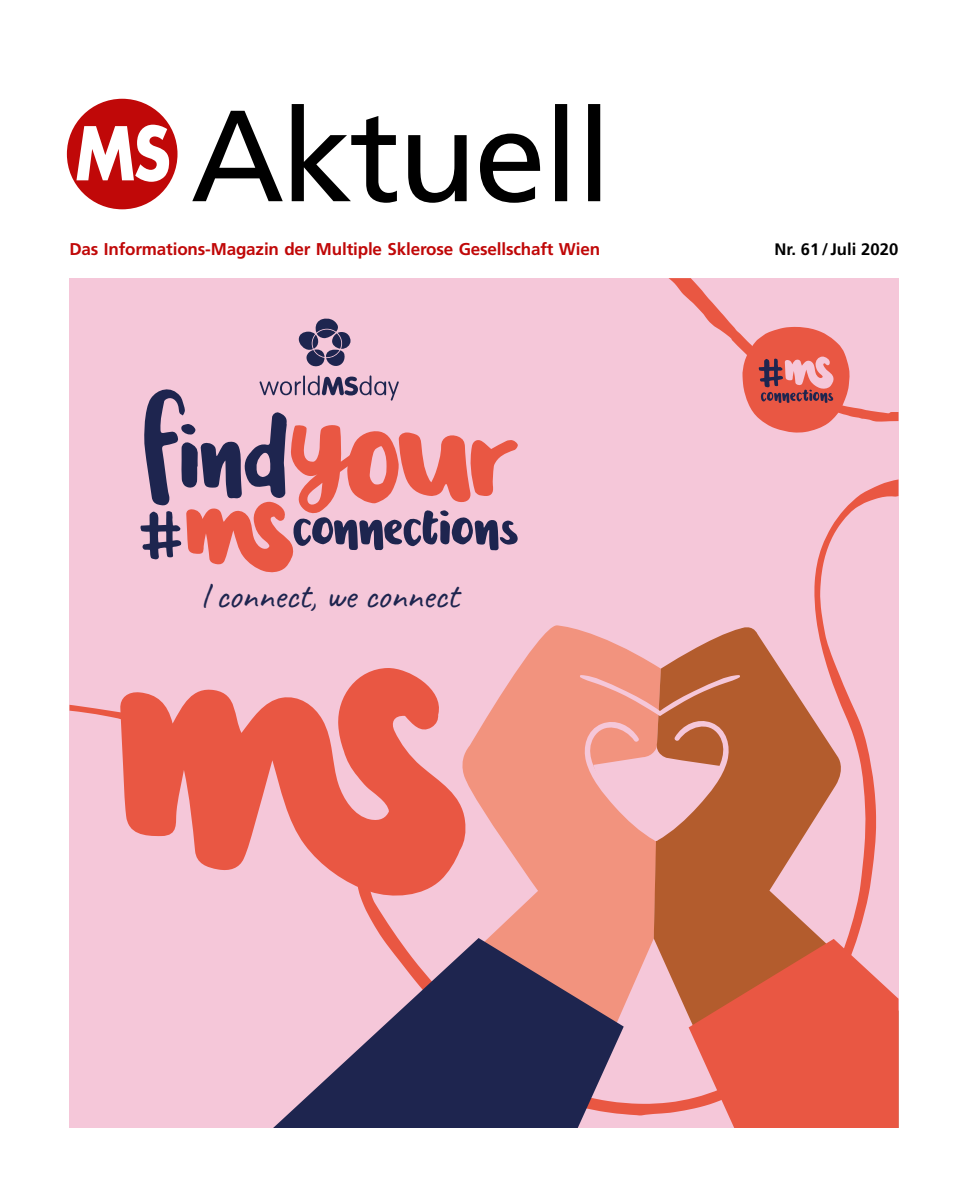
<style>
.page{position:relative;width:968px;height:1191px;background:#fff}
.page>*{position:absolute;margin:0;border:0;box-sizing:border-box;transform-origin:0 0}
.t1{font:36.93px "Caveat";letter-spacing:-.01em;color:#1e254f}
.t2{font:700 17.15px "Frutiger LT Std";letter-spacing:-.01em;color:#c00808}
.t3{font:700 16.62px "Frutiger LT Std";letter-spacing:.005em;color:#000}
</style>
<div class="page">
<svg style="left:67px;top:99px;width:110px;height:110px"></svg>
<div style="left:69px;top:278px;width:829px;height:849px;background:#f5c7d9"></div>
<svg style="left:299px;top:318px;width:51px;height:49px"></svg>
<svg style="left:140px;top:375px;width:378px;height:198px"></svg>
<svg style="left:69px;top:705px;width:51px;height:14px"></svg>
<svg style="left:341px;top:479px;width:557px;height:144px"></svg>
<svg style="left:120px;top:689px;width:213px;height:184px;fill:#e95743"></svg>
<svg style="left:333px;top:625px;width:320px;height:491px"></svg>
<svg style="left:274px;top:938px;width:349px;height:189px;fill:#1e254f"></svg>
<svg style="left:653px;top:623px;width:224px;height:491px"></svg>
<svg style="left:688px;top:939px;width:210px;height:188px;background:#e1624d"></svg>
<svg style="left:579px;top:675px;width:161px;height:166px"></svg>
<svg style="left:668px;top:278px;width:230px;height:155px"></svg>
<svg style="left:192px;top:104px;width:408px;height:99px"></svg>
<p class="t2" style="left:69px;top:238px;width:532px">Das Informations-Magazin der Multiple Sklerose Gesellschaft Wien</p>
<h1 class="t1" style="left:201px;top:572px;width:259px">l connect, we connect</h1>
<p class="t3" style="left:774px;top:239px;width:125px">Nr. 61 / Juli 2020</p>
</div>
